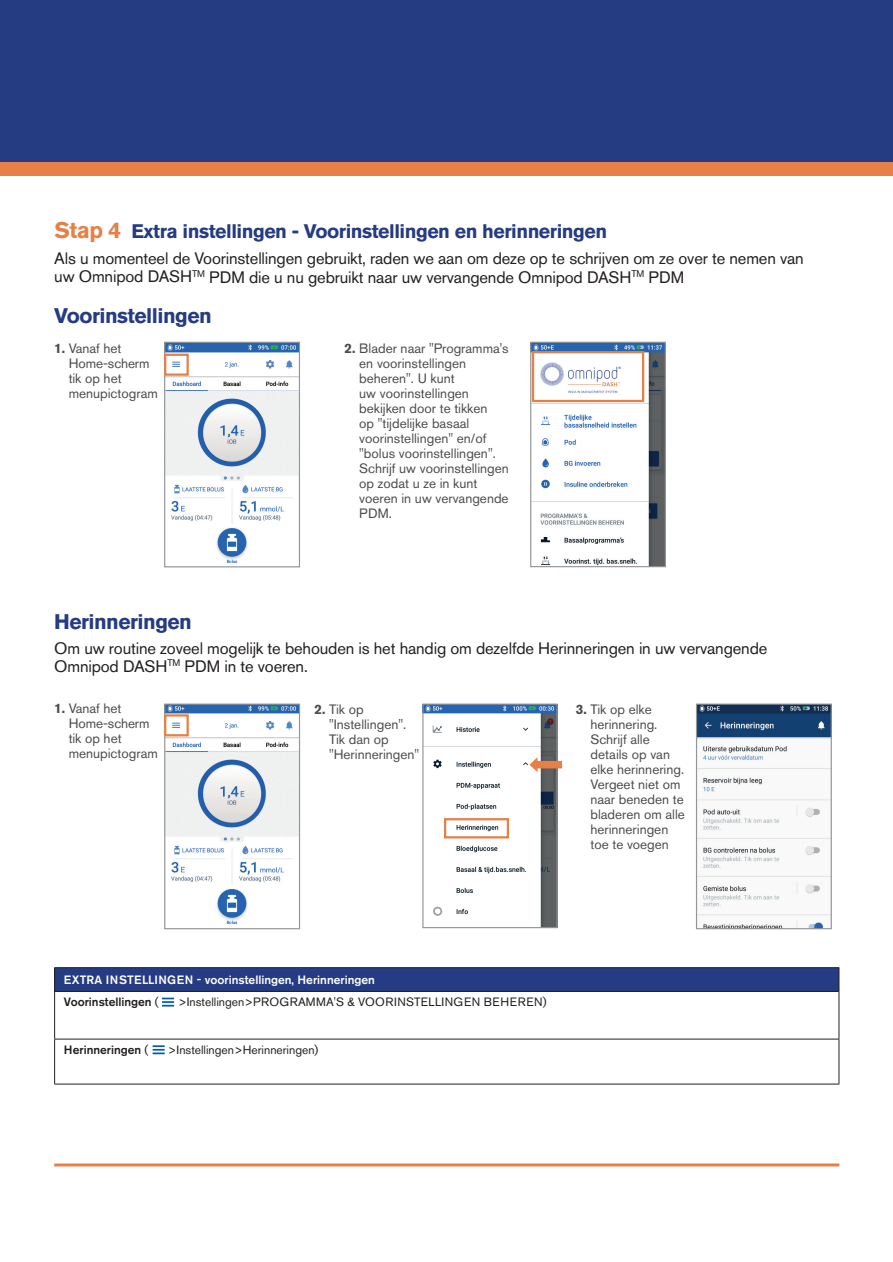
<style>
.page{position:relative;width:893px;height:1262px;background:#fff}
.page>*{position:absolute;margin:0;border:0;box-sizing:border-box;transform-origin:0 0}
.t1{font:700 21px "Akzidenz Grotesk Pro";letter-spacing:-.025em;color:#263c82}
.t2{font:700 19.5px "Akzidenz Grotesk Pro";letter-spacing:-.025em;color:#263c82}
.t3{font:16.5px/18px "Akzidenz Grotesk Pro";letter-spacing:-.01em;color:#231f20}
.t4{font:13.5px/15px "Akzidenz Grotesk Pro";color:#4b4c4d}
.t5{font:500 12px/22.4px "Akzidenz Grotesk Pro";color:#fff}
.t6{font:12px "Akzidenz Grotesk Pro";letter-spacing:.03em;color:#231f20}
.t7{font:12px "Akzidenz Grotesk Pro";color:#231f20}
.t8{font:500 12px "Akzidenz Grotesk Pro";color:#231f20}
.s1{font-size:22.5px;color:#e68046}
.s2{font-weight:700}
.s3{color:#231f20}
.s4{font-weight:400;color:#231f20}
.s5{font-weight:400}
</style>
<div class="page">
<div style="left:0;top:0;width:893px;height:176px;background:#263c82"></div>
<div style="left:55px;top:968px;width:784px;height:23px;background:#263c82"></div>
<hr style="left:54px;top:967px;width:785px;height:1px;background:#231f20">
<svg style="left:54px;top:968px;width:1px;height:23px"></svg>
<svg style="left:838px;top:968px;width:1px;height:23px"></svg>
<hr style="left:54px;top:991px;width:785px;height:1px;background:#231f20">
<hr style="left:54px;top:992px;width:1px;height:47px;background:#231f20">
<hr style="left:838px;top:992px;width:1px;height:47px;background:#231f20">
<hr style="left:54px;top:1039px;width:785px;height:1px;background:#231f20">
<hr style="left:54px;top:1039px;width:1px;height:45px;background:#231f20">
<hr style="left:838px;top:1039px;width:1px;height:45px;background:#231f20">
<hr style="left:54px;top:1084px;width:785px;height:1px;background:#231f20">
<svg style="left:162px;top:998px;width:12px;height:8px"></svg>
<svg style="left:153px;top:1045px;width:12px;height:9px"></svg>
<hr style="left:54px;top:1163px;width:785px;height:3px;background:#e68046">
<div style="left:0;top:162px;width:893px;height:13px;background:#e68046"></div>
<img style="left:166px;top:344px;width:132px;height:219px">
<div style="left:164px;top:342px;width:136px;height:225px;border:1px solid #939598"></div>
<div style="left:164px;top:354px;width:25px;height:22px;border:2px solid #e68046"></div>
<img style="left:166px;top:705px;width:132px;height:219px">
<div style="left:164px;top:703px;width:136px;height:226px;border:1px solid #939598"></div>
<div style="left:164px;top:714px;width:25px;height:22px;border:2px solid #e68046"></div>
<img style="left:532px;top:344px;width:132px;height:221px">
<div style="left:530px;top:342px;width:136px;height:225px;border:1px solid #939598"></div>
<div style="left:532px;top:351px;width:112px;height:51px;border:2px solid #e68046"></div>
<img style="left:424px;top:705px;width:132px;height:221px">
<div style="left:422px;top:703px;width:136px;height:225px;border:1px solid #939598"></div>
<img style="left:698px;top:705px;width:132px;height:222px">
<div style="left:696px;top:703px;width:136px;height:226px;border:1px solid #939598"></div>
<div style="left:536px;top:761px;width:26px;height:7px;background:#e68046"></div>
<svg style="left:529px;top:757px;width:8px;height:15px"></svg>
<div style="left:444px;top:818px;width:65px;height:20px;border:2px solid #e68046"></div>
<h2 class="t2" style="left:54px;top:219px;width:554px"><span class="s1">Stap 4</span> Extra instellingen - Voorinstellingen en herinneringen</h2>
<p class="t3" style="left:54px;top:249px;width:751px;line-height:18.8px">Als u momenteel de Voorinstellingen gebruikt, raden we aan om deze op te schrijven om ze over te nemen van uw Omnipod DASH<sup>TM</sup> PDM die u nu gebruikt naar uw vervangende Omnipod DASH<sup>TM</sup> PDM</p>
<h1 class="t1" style="left:54px;top:302px;width:159px">Voorinstellingen</h1>
<p class="t4" style="left:359px;top:340px;width:151px;text-indent:-15px"><span class="s2">2.</span> Blader naar "Programma's en voorinstellingen beheren". U kunt<br>uw voorinstellingen bekijken door te tikken<br>op "tijdelijke basaal voorinstellingen" en/of "bolus voorinstellingen".<br>Schrijf uw voorinstellingen op zodat u ze in kunt voeren in uw vervangende<br>PDM.</p>
<p class="t4" style="left:69px;top:340px;width:91px;text-indent:-14px"><span class="s2">1.</span> Vanaf het<br>Home-scherm tik op het menupictogram</p>
<h1 class="t1" style="left:54px;top:608px;width:139px">Herinneringen</h1>
<p class="t3" style="left:54px;top:639px;width:714px">Om uw routine zoveel mogelijk te behouden is het handig om dezelfde Herinneringen in uw vervangende<br>Omnipod DASH<sup>TM</sup> PDM in te voeren.</p>
<p class="t4" style="left:69px;top:700px;width:91px;text-indent:-14px"><span class="s2">1.</span> Vanaf het<br>Home-scherm tik op het menupictogram</p>
<p class="t4" style="left:329px;top:701px;width:92px;text-indent:-15px"><span class="s2">2.</span> Tik op "Instellingen".<br>Tik dan op "Herinneringen"</p>
<p class="t4" style="left:590px;top:702px;width:96px;text-indent:-15px"><span class="s2">3.</span> Tik op elke herinnering.<br>Schrijf alle details op van elke herinnering.<br>Vergeet niet om naar beneden te bladeren om alle herinneringen toe te voegen</p>
<p class="t5" style="left:64px;top:968px;width:313px">EXTRA INSTELLINGEN - voorinstellingen, Herinneringen<br><span class="s3">Voorinstellingen</span> <span class="s4">(</span></p>
<p class="t6" style="left:178px;top:994px;width:370px">&gt;Instellingen&gt;PROGRAMMA'S &amp; VOORINSTELLINGEN BEHEREN)</p>
<p class="t8" style="left:64px;top:1042px;width:86px">Herinneringen <span class="s5">(</span></p>
<p class="t7" style="left:168px;top:1042px;width:152px">&gt;Instellingen&gt;Herinneringen)</p>
</div>
